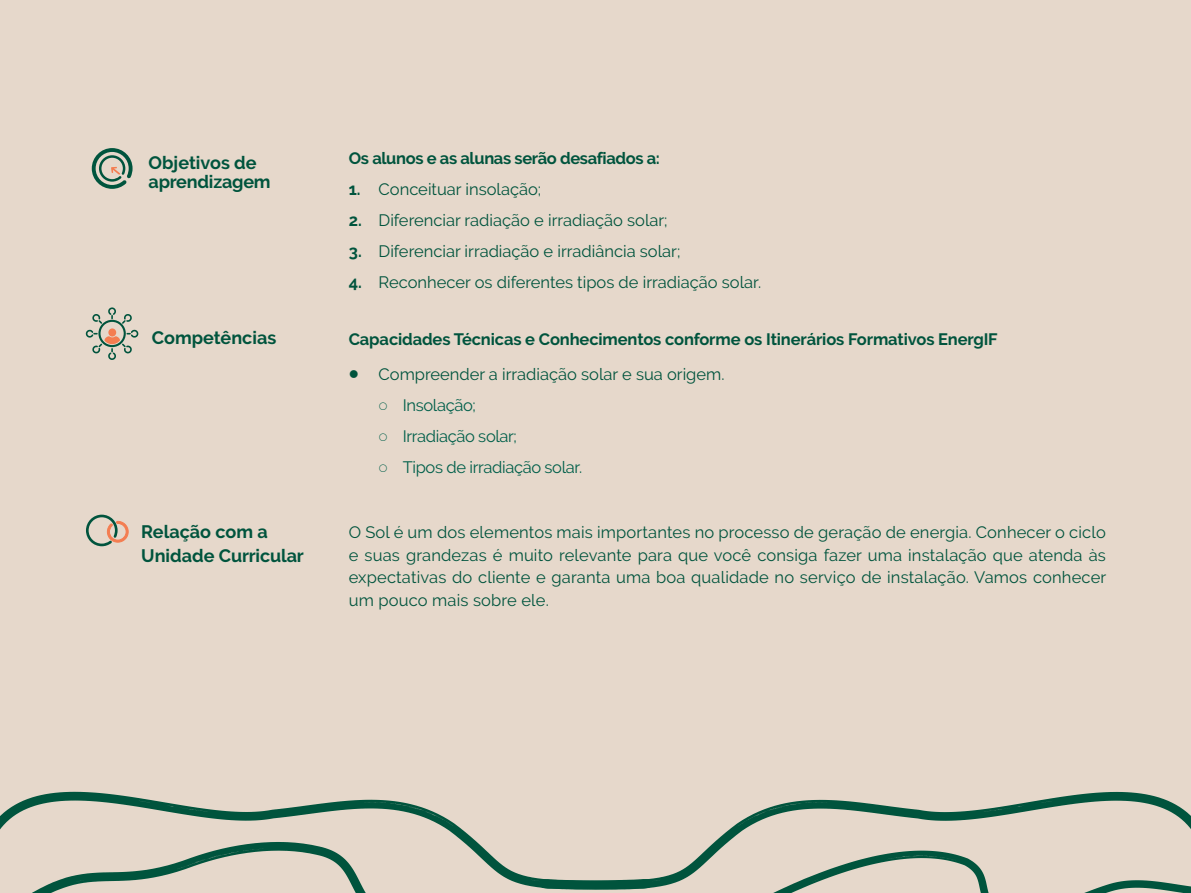
<style>
.page{position:relative;width:1191px;height:893px;background:#e6d8cb}
.page>*{position:absolute;margin:0;border:0;box-sizing:border-box;transform-origin:0 0}
.Tit_4{font:700 18px/24px "Raleway";color:#00543d}
.Texto_corrido_sem_re{font:16.5px/22.5px "Raleway";color:#00543d;text-align:justify}
.Tit_4-2{font:700 16.5px "Raleway";letter-spacing:-.01em;color:#00543d}
.t1{font:16.5px "Raleway";letter-spacing:-.02em;color:#005f4a}
.Texto_corrido_sem_re-2{font:700 16.5px "Raleway";letter-spacing:-.02em;color:#00543d}
.s1{font-weight:700}
</style>
<div class="page">
<svg style="left:0;top:792px;width:477px;height:50px"></svg>
<svg style="left:629px;top:792px;width:562px;height:98px"></svg>
<svg style="left:32px;top:842px;width:597px;height:51px"></svg>
<svg style="left:734px;top:851px;width:457px;height:42px"></svg>
<svg style="left:85px;top:307px;width:54px;height:53px"></svg>
<svg style="left:92px;top:148px;width:41px;height:41px"></svg>
<svg style="left:86px;top:514px;width:42px;height:32px"></svg>
<h4 class="Tit_4" style="left:149px;top:151px;width:110px">Objetivos de</h4>
<h4 class="Tit_4" style="left:149px;top:169px;width:124px">aprendizagem</h4>
<p class="Texto_corrido_sem_re-2" style="left:349px;top:149px;width:313px">Os alunos e as alunas serão desafiados a:</p>
<p class="Texto_corrido_sem_re" style="left:349px;top:178px;width:194px"><span class="s1">1.</span> Conceituar insolação;</p>
<p class="Texto_corrido_sem_re" style="left:349px;top:209px;width:320px"><span class="s1">2.</span> Diferenciar radiação e irradiação solar;</p>
<p class="Texto_corrido_sem_re" style="left:349px;top:240px;width:333px"><span class="s1">3.</span> Diferenciar irradiação e irradiância solar;</p>
<p class="Texto_corrido_sem_re" style="left:349px;top:271px;width:414px"><span class="s1">4.</span> Reconhecer os diferentes tipos de irradiação solar.</p>
<h4 class="Tit_4" style="left:152px;top:325px;width:126px">Competências</h4>
<h4 class="Tit_4-2" style="left:349px;top:330px;width:650px">Capacidades Técnicas e Conhecimentos conforme os Itinerários Formativos EnergIF</h4>
<p class="Texto_corrido_sem_re" style="left:378px;top:363px;width:347px">Compreender a irradiação solar e sua origem.</p>
<p class="t1" style="left:403px;top:396px;width:75px">Insolação;</p>
<p class="t1" style="left:403px;top:427px;width:116px">Irradiação solar;</p>
<p class="t1" style="left:403px;top:458px;width:181px">Tipos de irradiação solar.</p>
<h4 class="Tit_4" style="left:141px;top:520px;width:164px">Relação com a<br>Unidade Curricular</h4>
<p class="Texto_corrido_sem_re" style="left:349px;top:521px;width:759px">O Sol é um dos elementos mais importantes no processo de geração de energia. Conhecer o ciclo e suas grandezas é muito relevante para que você consiga fazer uma instalação que atenda às expectativas do cliente e garanta uma boa qualidade no serviço de instalação. Vamos conhecer um pouco mais sobre ele.</p>
</div>
